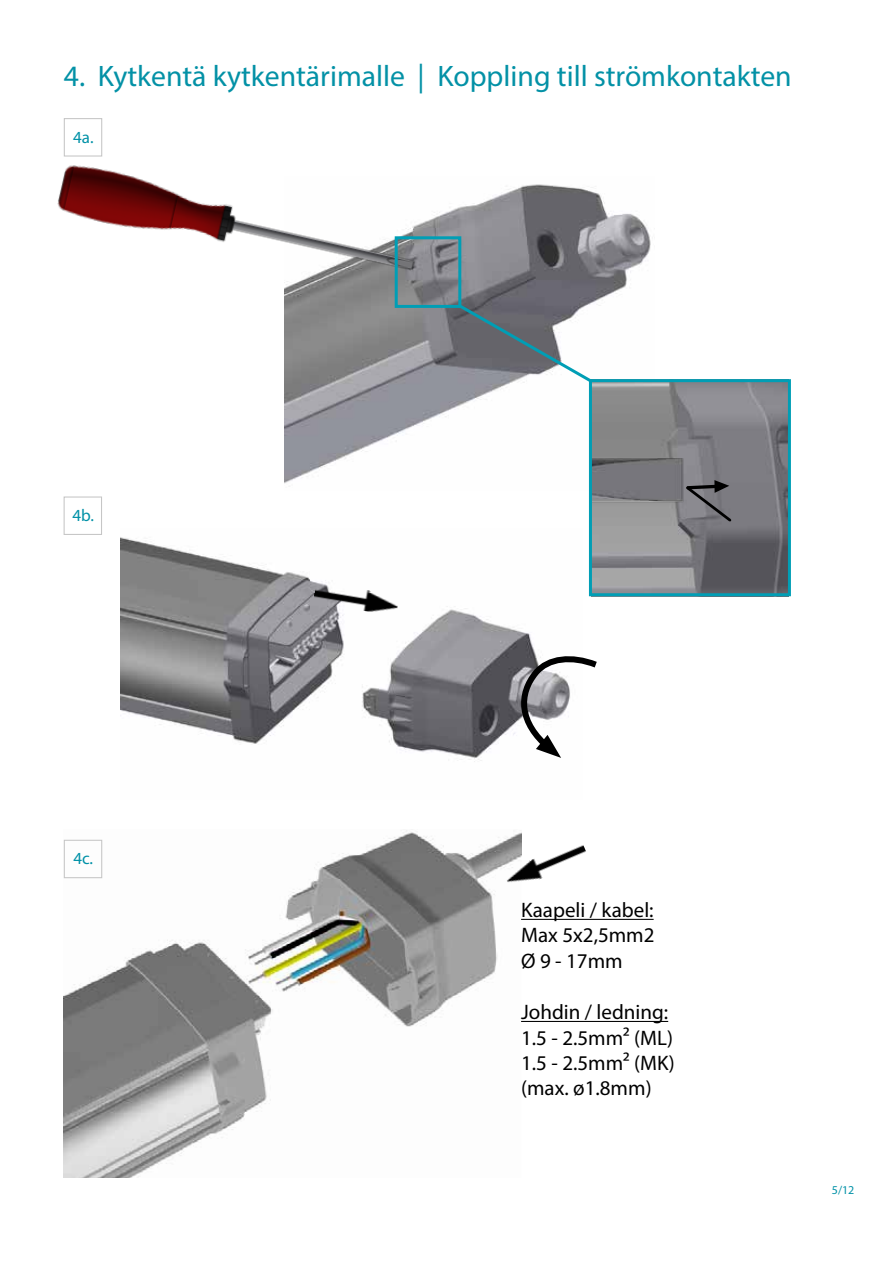
<style>
.page{position:relative;width:893px;height:1263px;background:#fff}
.page>*{position:absolute;margin:0;border:0;box-sizing:border-box;transform-origin:0 0}
.t1{font:29.7px "Myriad Pro";color:#0391a6}
.t2{font:21px/25.2px "Myriad Pro";color:#000;text-align:justify}
.t3{font:17.1px "Myriad Pro";color:#0091a7}
.t4{font:12px "Myriad Pro";color:#0091a7}
</style>
<div class="page">
<img style="left:120px;top:537px;width:416px;height:225px">
<img style="left:285px;top:184px;width:366px;height:307px">
<img style="left:64px;top:830px;width:457px;height:348px">
<img style="left:57px;top:165px;width:367px;height:129px">
<img style="left:593px;top:383px;width:194px;height:209px">
<img style="left:593px;top:441px;width:107px;height:75px">
<div style="left:589px;top:379px;width:202px;height:217px;border:3px solid #009eb5"></div>
<div style="left:395px;top:236px;width:66px;height:72px;border:3px solid #009eb5"></div>
<svg style="left:455px;top:302px;width:141px;height:83px"></svg>
<svg style="left:682px;top:462px;width:53px;height:62px;background:#737277"></svg>
<img style="left:313px;top:582px;width:87px;height:34px">
<img style="left:503px;top:839px;width:83px;height:52px">
<svg style="left:510px;top:655px;width:87px;height:103px"></svg>
<div style="left:64px;top:118px;width:38px;height:39px;border:1px solid #c6c6c6"></div>
<div style="left:64px;top:496px;width:38px;height:39px;border:1px solid #c6c6c6"></div>
<div style="left:64px;top:840px;width:38px;height:38px;border:1px solid #c6c6c6"></div>
<hr style="left:521px;top:919px;width:133px;height:1px;background:#000">
<hr style="left:521px;top:1021px;width:147px;height:1px;background:#000">
<h1 class="t1" style="left:64px;top:58px;width:729px">4. Kytkentä kytkentärimalle | Koppling till strömkontakten</h1>
<p class="t3" style="left:73px;top:126px;width:22px">4a.</p>
<p class="t3" style="left:72px;top:505px;width:23px">4b.</p>
<p class="t3" style="left:73px;top:848px;width:21px">4c.</p>
<p class="t2" style="left:521px;top:897px;width:135px">Kaapeli / kabel:<br>Max 5x2,5mm2<br>Ø 9 - 17mm</p>
<p class="t2" style="left:521px;top:999px;width:155px;text-align:left">Johdin / ledning:<br>1.5 - 2.5mm² (ML)<br>1.5 - 2.5mm² (MK) (max. ø1.8mm)</p>
<p class="t4" style="left:832px;top:1183px;width:24px">5/12</p>
</div>
